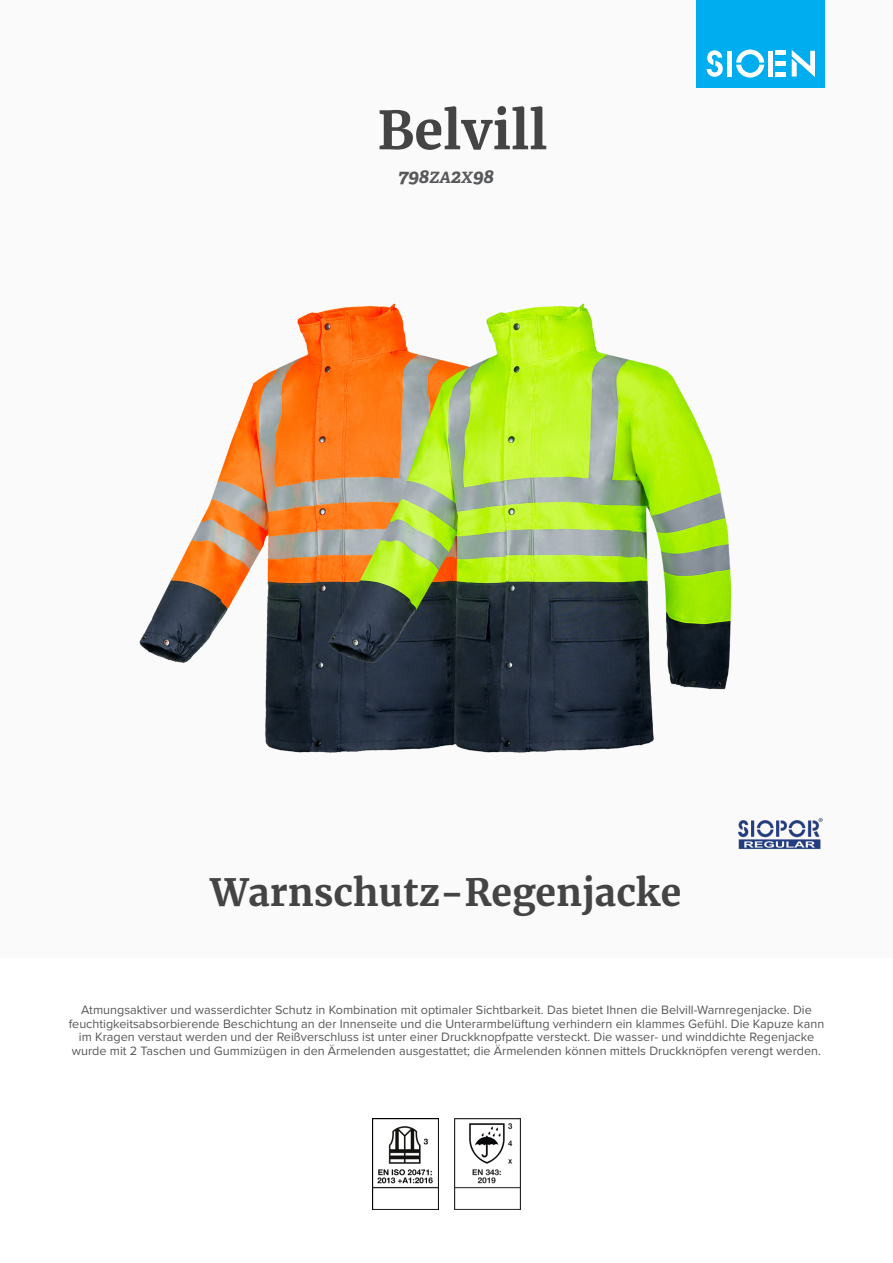
<style>
.page{position:relative;width:893px;height:1263px;background:#fff}
.page>*{position:absolute;margin:0;border:0;box-sizing:border-box;transform-origin:0 0}
.product_name{font:700 52.5px "Merriweather";color:#444}
.product_h2{font:700 37.5px "Merriweather";color:#444}
.product_ref{font:italic 700 19.5px "Adelle";color:#57585a}
.product_description{font:12.6px/13.6px "Proxima Nova";color:#57585a;text-align:center}
.s1{font-size:15.6px}
</style>
<div class="page">
<div style="left:0;top:0;width:893px;height:957px;background:#fafafa"></div>
<div style="left:697px;top:0;width:128px;height:88px;background:#00aeef"></div>
<svg style="left:707px;top:50px;width:16px;height:27px"></svg>
<svg style="left:736px;top:50px;width:28px;height:28px"></svg>
<div style="left:727px;top:51px;width:5px;height:26px;background:#fff"></div>
<div style="left:768px;top:51px;width:5px;height:26px;background:#fff"></div>
<div style="left:775px;top:72px;width:11px;height:5px;background:#fff"></div>
<div style="left:775px;top:61px;width:11px;height:5px;background:#fff"></div>
<hr style="left:775px;top:51px;width:11px;height:4px;background:#fff">
<svg style="left:792px;top:50px;width:23px;height:27px"></svg>
<img style="left:783px;top:818px;width:40px;height:31px">
<img style="left:372px;top:1118px;width:66px;height:92px">
<img style="left:454px;top:1118px;width:67px;height:92px">
<img style="left:139px;top:319px;width:159px;height:434px">
<img style="left:298px;top:303px;width:485px;height:546px">
<p class="product_name" style="left:377px;top:97px;width:172px">Belvill</p>
<p class="product_ref" style="left:398px;top:164px;width:97px">798<span class="s1">ZA</span>2<span class="s1">X</span>98</p>
<p class="product_h2" style="left:210px;top:868px;width:472px">Warnschutz-Regenjacke</p>
<p class="product_description" style="left:69px;top:1002px;width:757px">Atmungsaktiver und wasserdichter Schutz in Kombination mit optimaler Sichtbarkeit. Das bietet Ihnen die Belvill-Warnregenjacke. Die feuchtigkeitsabsorbierende Beschichtung an der Innenseite und die Unterarmbelüftung verhindern ein klammes Gefühl. Die Kapuze kann im Kragen verstaut werden und der Reißverschluss ist unter einer Druckknopfpatte versteckt. Die wasser- und winddichte Regenjacke wurde mit 2 Taschen und Gummizügen in den Ärmelenden ausgestattet; die Ärmelenden können mittels Druckknöpfen verengt werden.</p>
</div>
